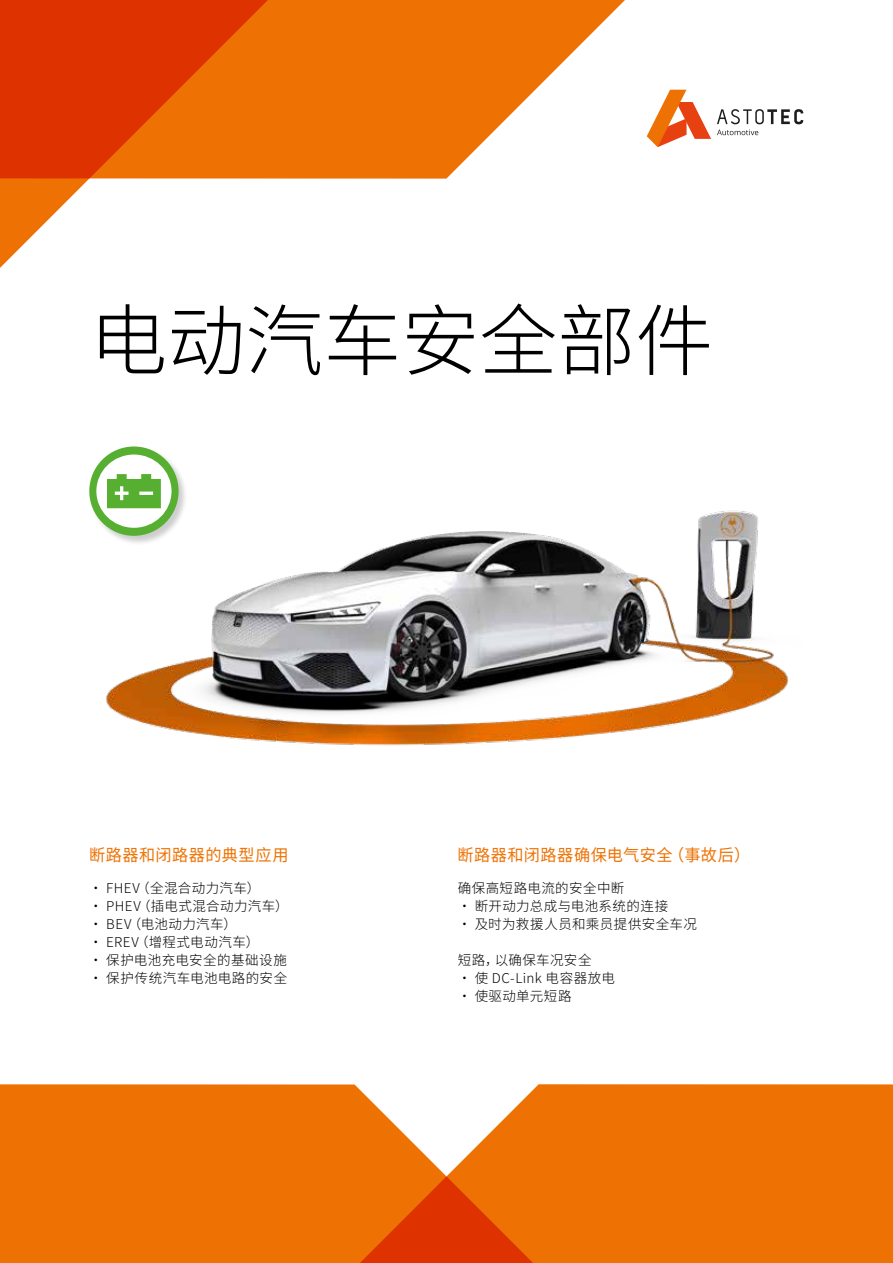
<style>
.page{position:relative;width:893px;height:1263px;background:#fff}
.page>*{position:absolute;margin:0;border:0;box-sizing:border-box;transform-origin:0 0}
.t1{font:300 78px "Noto Sans SC";color:#000}
.t2{font:16.5px "Noto Sans SC";letter-spacing:.03em;color:#ee7203}
.t3{font:300 13.5px "Noto Sans SC";letter-spacing:.035em;color:#000}
</style>
<div class="page">
<img style="left:106px;top:510px;width:683px;height:236px">
<svg style="left:0;top:89px;width:687px;height:179px"></svg>
<div style="left:0;top:1084px;width:347px;height:179px;background:#ee7203"></div>
<svg style="left:347px;top:1084px;width:546px;height:179px;background:#ee7919"></svg>
<svg style="left:0;top:0;width:638px;height:179px;fill:#ee7203"></svg>
<div style="left:89px;top:446px;width:99px;height:99px;background:#000;opacity:.2"></div>
<div style="left:89px;top:446px;width:90px;height:90px;background:#56af31;border-radius:50%"></div>
<div style="left:96px;top:454px;width:76px;height:74px;background:#fff;border-radius:50%"></div>
<svg style="left:107px;top:474px;width:54px;height:34px;background:#71bc52"></svg>
<svg style="left:647px;top:90px;width:64px;height:57px"></svg>
<svg style="left:717px;top:109px;width:86px;height:26px"></svg>
<h1 class="t1" style="left:89px;top:297px;width:625px">电动汽车安全部件</h1>
<p class="t2" style="left:89px;top:846px;width:201px">断路器和闭路器的典型应用</p>
<p class="t2" style="left:458px;top:846px;width:294px">断路器和闭路器确保电气安全（事故后）</p>
<p class="t3" style="left:89px;top:880px;width:173px">• FHEV（全混合动力汽车）</p>
<p class="t3" style="left:89px;top:898px;width:201px">• PHEV（插电式混合动力汽车）</p>
<p class="t3" style="left:89px;top:916px;width:149px">• BEV（电池动力汽车）</p>
<p class="t3" style="left:89px;top:934px;width:172px">• EREV（增程式电动汽车）</p>
<p class="t3" style="left:89px;top:952px;width:199px">• 保护电池充电安全的基础设施</p>
<p class="t3" style="left:89px;top:970px;width:199px">• 保护传统汽车电池电路的安全</p>
<p class="t3" style="left:458px;top:880px;width:168px">确保高短路电流的安全中断</p>
<p class="t3" style="left:458px;top:898px;width:212px">• 断开动力总成与电池系统的连接</p>
<p class="t3" style="left:458px;top:916px;width:241px">• 及时为救援人员和乘员提供安全车况</p>
<p class="t3" style="left:458px;top:952px;width:135px">短路，以确保车况安全</p>
<p class="t3" style="left:458px;top:970px;width:159px">• 使 DC-Link 电容器放电</p>
<p class="t3" style="left:458px;top:988px;width:115px">• 使驱动单元短路</p>
</div>
